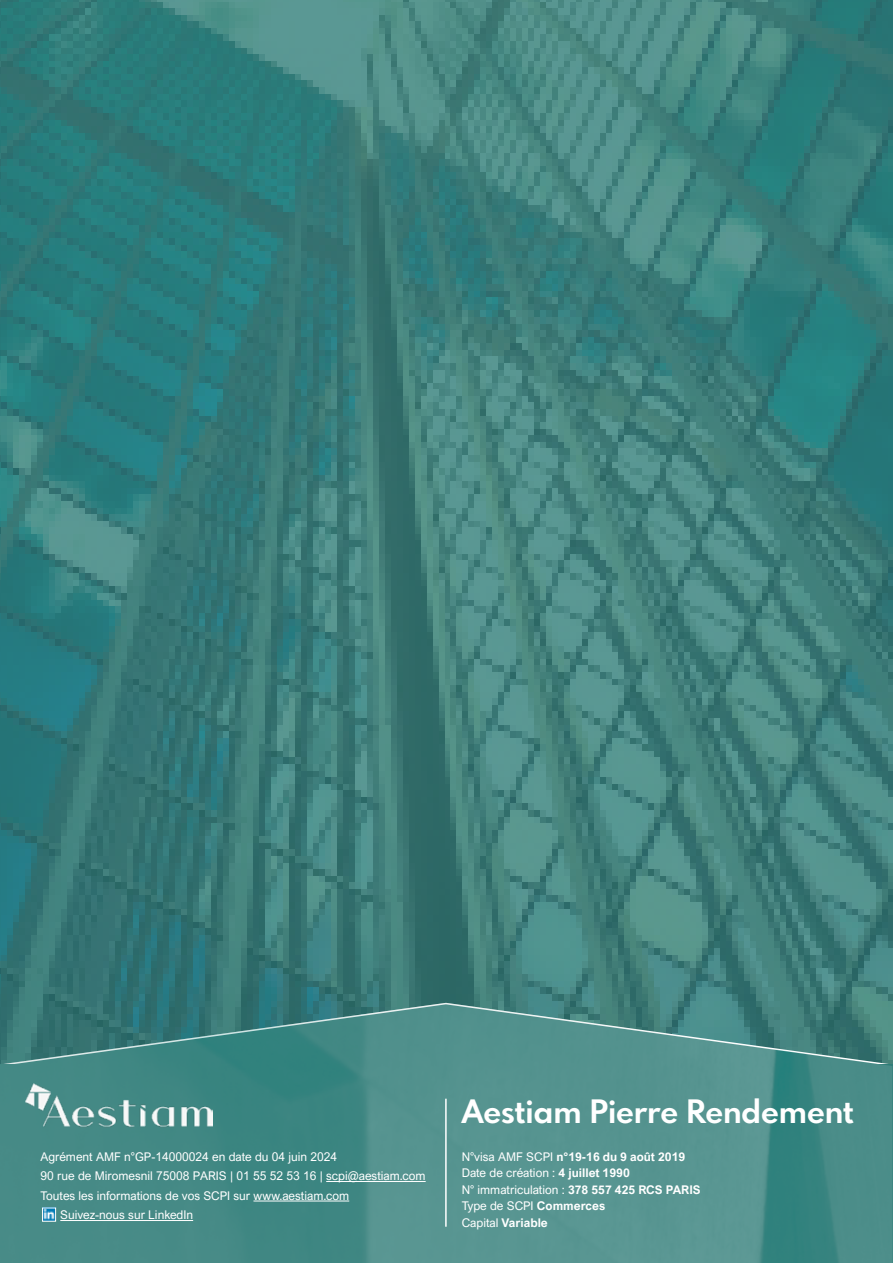
<style>
.page{position:relative;width:893px;height:1263px;background:#fff}
.page>*{position:absolute;margin:0;border:0;box-sizing:border-box;transform-origin:0 0}
.t1{font:700 31.5px "Spartan MB";color:#fff}
.t2{font:12px "Arial Nova";color:#fff}
.t3{font:700 12px "Arial Nova";color:#fff}
.s1{font-weight:400}
.s2{font-weight:700}
</style>
<div class="page">
<img style="left:0;top:0;width:893px;height:1002px">
<img style="left:0;top:1003px;width:893px;height:260px">
<hr style="left:445px;top:1099px;width:2px;height:128px;background:#fff">
<hr style="left:326px;top:1181px;width:100px;height:1px;background:#fff">
<hr style="left:253px;top:1201px;width:96px;height:1px;background:#fff">
<hr style="left:60px;top:1220px;width:133px;height:1px;background:#fff">
<svg style="left:44px;top:1209px;width:10px;height:10px"></svg>
<div style="left:42px;top:1207px;width:14px;height:14px;border:1px solid #fff"></div>
<img style="left:26px;top:1084px;width:187px;height:45px">
<p class="t2" style="left:41px;top:1150px;width:298px">Agrément AMF n°GP-14000024 en date du 04 juin 2024</p>
<p class="t2" style="left:41px;top:1169px;width:387px">90 rue de Miromesnil 75008 PARIS | 01 55 52 53 16 | scpi@aestiam.com</p>
<p class="t2" style="left:41px;top:1189px;width:310px">Toutes les informations de vos SCPI sur www.aestiam.com</p>
<p class="t2" style="left:60px;top:1208px;width:134px">Suivez-nous sur LinkedIn</p>
<p class="t1" style="left:462px;top:1090px;width:394px">Aestiam Pierre Rendement</p>
<p class="t3" style="left:462px;top:1149px;width:225px"><span class="s1">N°visa AMF SCPI</span> n°19-16 du 9 août 2019</p>
<p class="t2" style="left:462px;top:1166px;width:170px">Date de création : <span class="s2">4 juillet 1990</span></p>
<p class="t2" style="left:462px;top:1183px;width:240px">N° immatriculation : <span class="s2">378 557 425 RCS PARIS</span></p>
<p class="t2" style="left:462px;top:1199px;width:145px">Type de SCPI <span class="s2">Commerces</span></p>
<p class="t3" style="left:462px;top:1215px;width:88px"><span class="s1">Capital</span> Variable</p>
</div>
